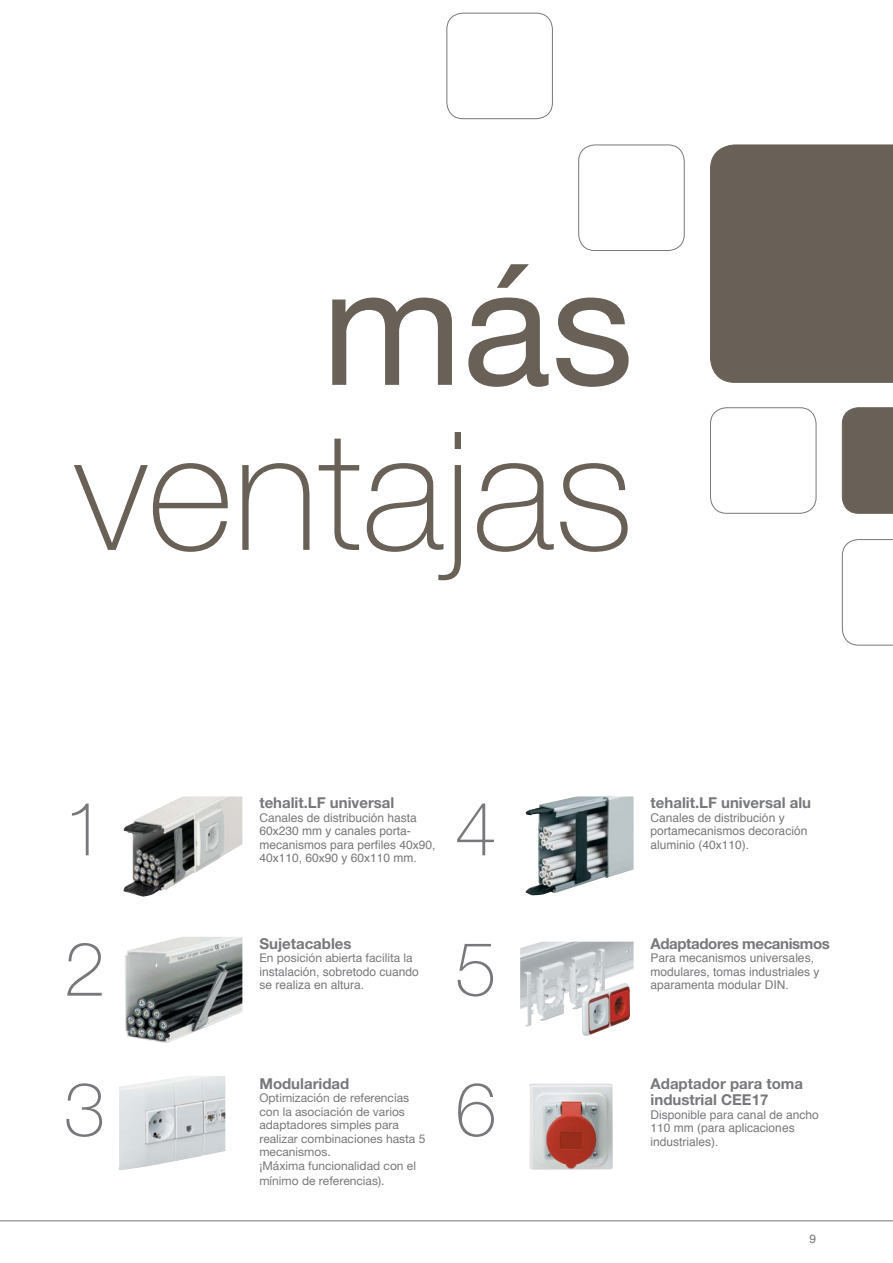
<style>
.page{position:relative;width:893px;height:1263px;background:#fff}
.page>*{position:absolute;margin:0;border:0;box-sizing:border-box;transform-origin:0 0}
.t1{font:100 165px "Helvetica Neue LT";color:#696158}
.t2{font:165px "Helvetica Neue LT";color:#696158}
.t3{font:100 75px/140.4px "Helvetica Neue LT";color:#77787b}
.t4{font:700 15px/16.5px "Helvetica Neue LT";color:#77787b}
.t5{font:700 15px "Helvetica Neue LT";letter-spacing:-.025em;color:#77787b}
.t6{font:12px/13.5px "Helvetica";color:#77787b}
.t7{font:12px/13.6px "Helvetica Neue LT";color:#77787b}
</style>
<div class="page">
<img style="left:529px;top:1083px;width:84px;height:86px">
<img style="left:123px;top:796px;width:119px;height:101px">
<img style="left:119px;top:1076px;width:106px;height:94px">
<img style="left:525px;top:796px;width:109px;height:99px">
<img style="left:124px;top:937px;width:118px;height:106px">
<img style="left:520px;top:942px;width:114px;height:94px">
<div style="left:578px;top:145px;width:107px;height:106px;border:1px solid #77787b;border-radius:16px"></div>
<div style="left:710px;top:145px;width:183px;height:238px;background:#696158"></div>
<div style="left:446px;top:13px;width:107px;height:106px;border:1px solid #77787b;border-radius:16px"></div>
<div style="left:710px;top:407px;width:106px;height:107px;border:1px solid #77787b;border-radius:16px"></div>
<div style="left:842px;top:407px;width:51px;height:107px;background:#696158"></div>
<svg style="left:842px;top:539px;width:51px;height:106px"></svg>
<svg style="left:0;top:1220px;width:893px;height:2px;background:#bababc"></svg>
<h1 class="t2" style="left:322px;top:228px;width:313px">más</h1>
<h1 class="t1" style="left:74px;top:397px;width:561px">ventajas</h1>
<h2 class="t3" style="left:64px;top:758px;width:43px">1</h2>
<h2 class="t3" style="left:64px;top:899px;width:43px">2</h2>
<h2 class="t3" style="left:64px;top:1039px;width:43px">3</h2>
<p class="t4" style="left:259px;top:794px;width:136px">tehalit.LF universal</p>
<p class="t6" style="left:259px;top:811px;width:178px">Canales de distribución hasta<br>60x230 mm y canales porta&shy;mecanismos para perfiles 40x90,<br>40x110, 60x90 y 60x110 mm.</p>
<h2 class="t3" style="left:455px;top:758px;width:43px">4</h2>
<p class="t4" style="left:259px;top:934px;width:94px">Sujetacables</p>
<p class="t7" style="left:259px;top:951px;width:155px">En posición abierta facilita la</p>
<p class="t6" style="left:259px;top:965px;width:161px">instalación, sobretodo cuando se realiza en altura.</p>
<p class="t4" style="left:259px;top:1075px;width:91px">Modularidad</p>
<p class="t7" style="left:259px;top:1091px;width:168px">Optimización de referencias con la asociación de varios adaptadores simples para realizar combinaciones hasta 5 mecanismos.<br>¡Máxima funcionalidad con el mínimo de referencias).</p>
<h2 class="t3" style="left:455px;top:899px;width:43px">5<br>6</h2>
<p class="t4" style="left:651px;top:794px;width:162px">tehalit.LF universal alu</p>
<p class="t6" style="left:651px;top:811px;width:158px">Canales de distribución y portamecanismos decoración</p>
<p class="t6" style="left:651px;top:838px;width:100px">aluminio (40x110).</p>
<p class="t5" style="left:651px;top:934px;width:181px">Adaptadores mecanismos</p>
<p class="t6" style="left:651px;top:951px;width:170px">Para mecanismos universales, modulares, tomas industriales y aparamenta modular DIN.</p>
<p class="t4" style="left:651px;top:1075px;width:154px">Adaptador para toma industrial CEE17</p>
<p class="t6" style="left:651px;top:1108px;width:170px">Disponible para canal de ancho<br>110 mm (para aplicaciones industriales).</p>
<p class="t6" style="left:809px;top:1233px;width:8px">9</p>
</div>
